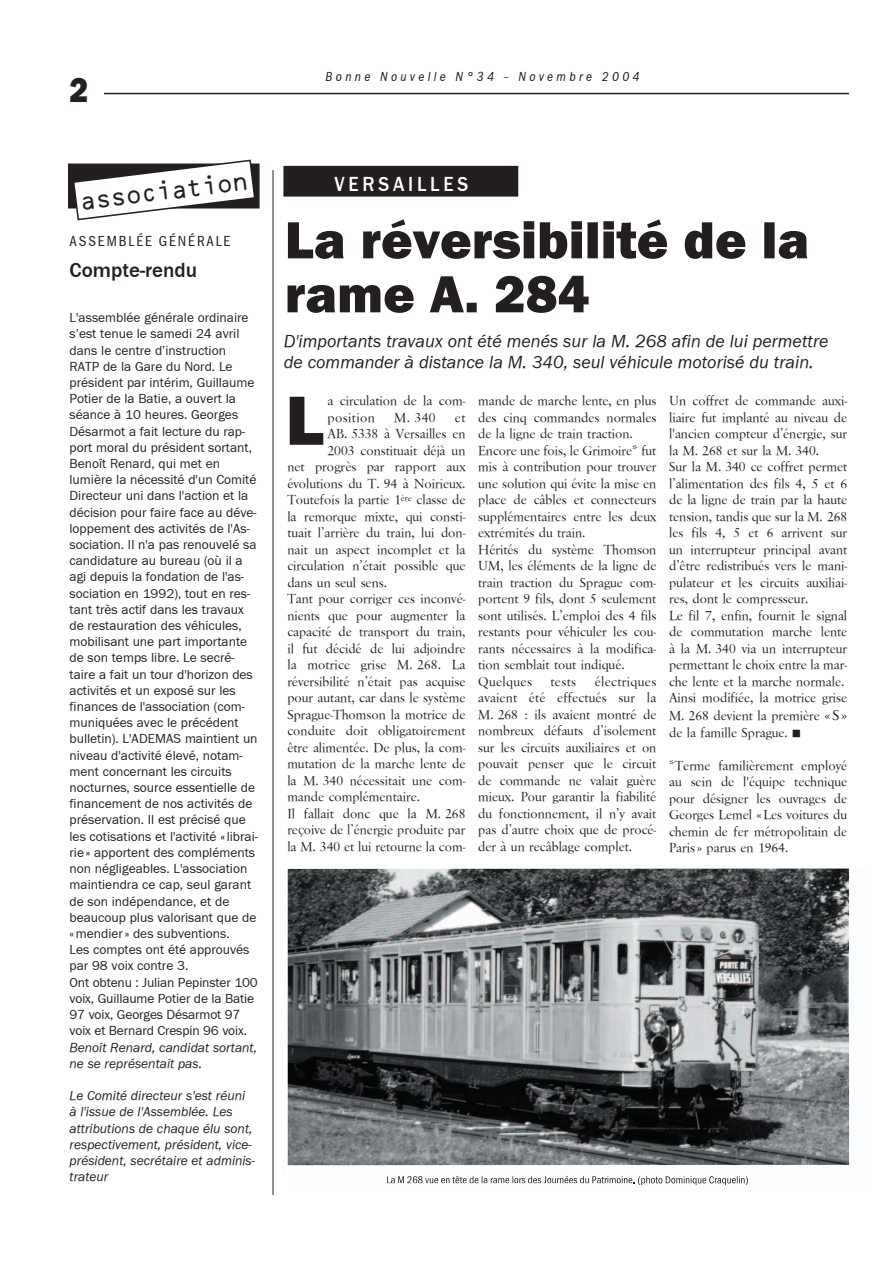
<style>
.page{position:relative;width:893px;height:1263px;background:#fff}
.page>*{position:absolute;margin:0;border:0;box-sizing:border-box;transform-origin:0 0}
.t1{font:72px "Franklin Gothic H Heavy";color:#231f20}
.t2{font:54px/54px "Franklin Gothic H Heavy";color:#231f20}
.t3{font:36px "Franklin Gothic H Heavy";color:#231f20;scale:.9 1}
.t4{font:25.5px "Ocr B";color:#231f20}
.t5{font:700 21px "Franklin Gothic";color:#231f20}
.t6{font:700 21px "Franklin Gothic";letter-spacing:.2em;color:#fff;scale:.9 1}
.t7{font:italic 18px/21.6px "Franklin Gothic";color:#231f20}
.t8{font:15px "Franklin Gothic Cond";letter-spacing:.125em;color:#231f20}
.t9{font:13.5px/16.5px "Savoy";color:#231f20}
.t10{font:13.5px/16.2px "Franklin Gothic";color:#231f20}
.t11{font:italic 13.5px/16.2px "Franklin Gothic";color:#231f20}
.t12{font:italic 13.5px "Franklin Gothic Cond";letter-spacing:.25em;color:#231f20}
.s1{font-style:italic}
.s2{font-size:15px}
</style>
<div class="page">
<hr style="left:273px;top:170px;width:1px;height:1025px;background:#231f20">
<hr style="left:68px;top:93px;width:781px;height:1px;background:#231f20">
<div style="left:68px;top:68px;width:36px;height:51px;background:#fff"></div>
<div style="left:68px;top:163px;width:192px;height:45px;border:2px solid #231f20"></div>
<svg style="left:72px;top:159px;width:184px;height:62px"></svg>
<div style="left:283px;top:166px;width:235px;height:31px;background:#231f20"></div>
<img style="left:387px;top:1179px;width:248px;height:5px">
<img style="left:387px;top:1176px;width:245px;height:7px">
<img style="left:638px;top:1176px;width:110px;height:9px">
<img style="left:288px;top:868px;width:561px;height:297px">
<p class="t3" style="left:70px;top:70px;width:23px">2</p>
<p class="t12" style="left:325px;top:70px;width:316px">Bonne Nouvelle N°34 – Novembre 2004</p>
<p class="t4" style="left:79px;top:189px;width:170px;rotate:-7deg">association</p>
<p class="t6" style="left:335px;top:172px;width:150px">VERSAILLES</p>
<p class="t8" style="left:70px;top:233px;width:162px">ASSEMBLÉE GÉNÉRALE</p>
<p class="t5" style="left:70px;top:258px;width:129px">Compte-rendu</p>
<p class="t10" style="left:70px;top:310px;width:190px">L'assemblée générale ordinaire s’est tenue le samedi 24 avril dans le centre d’instruction<br>RATP de la Gare du Nord. Le président par intérim, Guillaume<br>Potier de la Batie, a ouvert la séance à 10 heures. Georges<br>Désarmot a fait lecture du rap&shy;port moral du président sortant,<br>Benoît Renard, qui met en lumière la nécessité d'un Comité<br>Directeur uni dans l'action et la décision pour faire face au déve&shy;loppement des activités de l'As&shy;sociation. Il n'a pas renouvelé sa candidature au bureau (où il a agi depuis la fondation de l'as&shy;sociation en 1992), tout en res&shy;tant très actif dans les travaux de restauration des véhicules, mobilisant une part importante de son temps libre. Le secré&shy;taire a fait un tour d'horizon des activités et un exposé sur les finances de l'association (com&shy;muniquées avec le précédent bulletin). L'ADEMAS maintient un niveau d'activité élevé, notam&shy;ment concernant les circuits nocturnes, source essentielle de financement de nos activités de préservation. Il est précisé que les cotisations et l'activité « librai&shy;rie » apportent des compléments non négligeables. L'association maintiendra ce cap, seul garant de son indépendance, et de beaucoup plus valorisant que de « mendier » des subventions.<br>Les comptes ont été approuvés par 98 voix contre 3.<br>Ont obtenu : Julian Pepinster 100 voix, Guillaume Potier de la Batie<br>97 voix, Georges Désarmot 97 voix et Bernard Crespin 96 voix.<br><span class="s1">Benoît Renard, candidat sortant, ne se représentait pas.</span></p>
<p class="t11" style="left:70px;top:1088px;width:187px">Le Comité directeur s'est réuni à l'issue de l'Assemblée. Les attributions de chaque élu sont, respectivement, président, vice&shy;président, secrétaire et adminis&shy;trateur</p>
<p class="t2" style="left:285px;top:213px;width:526px">La réversibilité de la rame A. 284</p>
<p class="t7" style="left:284px;top:330px;width:546px">D'importants travaux ont été menés sur la M. 268 afin de lui permettre de commander à distance la M. 340, seul véhicule motorisé du train.</p>
<p class="t9" style="left:327px;top:392px;width:139px">a circulation de la com&shy;position</p>
<p class="t1" style="left:285px;top:379px;width:40px">L</p>
<p class="t9" style="left:394px;top:409px;width:43px">M. 340</p>
<p class="t9" style="left:455px;top:409px;width:12px">et</p>
<p class="t9" style="left:327px;top:425px;width:139px">AB. 5338 à Versailles en</p>
<p class="t9" style="left:327px;top:442px;width:139px">2003 constituait déjà un</p>
<p class="t9" style="left:287px;top:458px;width:180px">net progrès par rapport aux</p>
<p class="t9" style="left:287px;top:475px;width:180px">évolutions du T. 94 à Noirieux.</p>
<p class="t9" style="left:287px;top:491px;width:180px">Toutefois la partie 1<sup>ère</sup> classe de</p>
<p class="t9" style="left:287px;top:508px;width:180px">la remorque mixte, qui consti-</p>
<p class="t9" style="left:287px;top:524px;width:180px">tuait l’arrière du train, lui don-</p>
<p class="t9" style="left:287px;top:541px;width:180px">nait un aspect incomplet et la</p>
<p class="t9" style="left:287px;top:557px;width:180px">circulation n’était possible que</p>
<p class="t9" style="left:287px;top:574px;width:101px">dans un seul sens.</p>
<p class="t9" style="left:287px;top:590px;width:180px">Tant pour corriger ces inconvé-</p>
<p class="t9" style="left:287px;top:607px;width:180px">nients que pour augmenter la</p>
<p class="t9" style="left:287px;top:623px;width:180px">capacité de transport du train,</p>
<p class="t9" style="left:287px;top:640px;width:180px">il fut décidé de lui adjoindre</p>
<p class="t9" style="left:287px;top:656px;width:180px">la motrice grise M. 268. La</p>
<p class="t9" style="left:287px;top:673px;width:180px">réversibilité n’était pas acquise</p>
<p class="t9" style="left:287px;top:689px;width:180px">pour autant, car dans le système</p>
<p class="t9" style="left:287px;top:706px;width:180px">Sprague-Thomson la motrice de</p>
<p class="t9" style="left:287px;top:722px;width:180px">conduite doit obligatoirement</p>
<p class="t9" style="left:287px;top:739px;width:180px">être alimentée. De plus, la com-</p>
<p class="t9" style="left:287px;top:755px;width:180px">mutation de la marche lente de</p>
<p class="t9" style="left:287px;top:772px;width:180px">la M. 340 nécessitait une com-</p>
<p class="t9" style="left:287px;top:788px;width:134px">mande complémentaire.</p>
<p class="t9" style="left:287px;top:805px;width:180px">Il fallait donc que la M. 268</p>
<p class="t9" style="left:287px;top:821px;width:180px">reçoive de l’énergie produite par</p>
<p class="t9" style="left:287px;top:838px;width:180px">la M. 340 et lui retourne la com-</p>
<p class="t9" style="left:478px;top:392px;width:180px">mande de marche lente, en plus des cinq commandes normales de la ligne de train traction.<br>Encore une fois, le Grimoire* fut mis à contribution pour trouver une solution qui évite la mise en place de câbles et connecteurs supplémentaires entre les deux extrémités du train.<br>Hérités du système Thomson<br>UM, les éléments de la ligne de train traction du Sprague com&shy;portent 9 fils, dont 5 seulement sont utilisés. L’emploi des 4 fils restants pour véhiculer les cou&shy;rants nécessaires à la modifica&shy;tion semblait tout indiqué.<br>Quelques</p>
<p class="t9" style="left:478px;top:673px;width:180px;text-align:justify;text-indent:116px">électriques avaient été effectués sur la M. 268 : ils avaient montré de nombreux défauts d’isolement sur les circuits auxiliaires et on pouvait penser que le circuit de commande ne valait guère mieux. Pour garantir la fiabilité du fonctionnement, il n’y avait pas d’autre choix que de procé&shy;der à un recâblage complet.</p>
<p class="t9" style="left:550px;top:673px;width:27px">tests</p>
<p class="t9" style="left:669px;top:392px;width:180px">Un coffret de commande auxi&shy;liaire fut implanté au niveau de l'ancien compteur d’énergie, sur la M. 268 et sur la M. 340.<br>Sur la M. 340 ce coffret permet l’alimentation des fils 4, 5 et 6 de la ligne de train par la haute tension, tandis que sur la M. 268 les fils 4, 5 et 6 arrivent sur un interrupteur principal avant d’être redistribués vers le mani&shy;pulateur et les circuits auxiliai&shy;res, dont le compresseur.<br>Le fil 7, enfin, fournit le signal de commutation marche lente à la M. 340 via un interrupteur permettant le choix entre la mar&shy;che lente et la marche normale.<br>Ainsi modifiée, la motrice grise</p>
<p class="t9" style="left:669px;top:707px;width:180px">M. 268 devient la première <span class="s2">« S » </span>de la famille Sprague. ■</p>
<p class="t9" style="left:669px;top:757px;width:180px;text-align:justify">*Terme familièrement employé au sein de l'équipe technique pour désigner les ouvrages de Georges Lemel « Les voitures du chemin de fer métropolitain de Paris » parus en 1964.</p>
</div>
